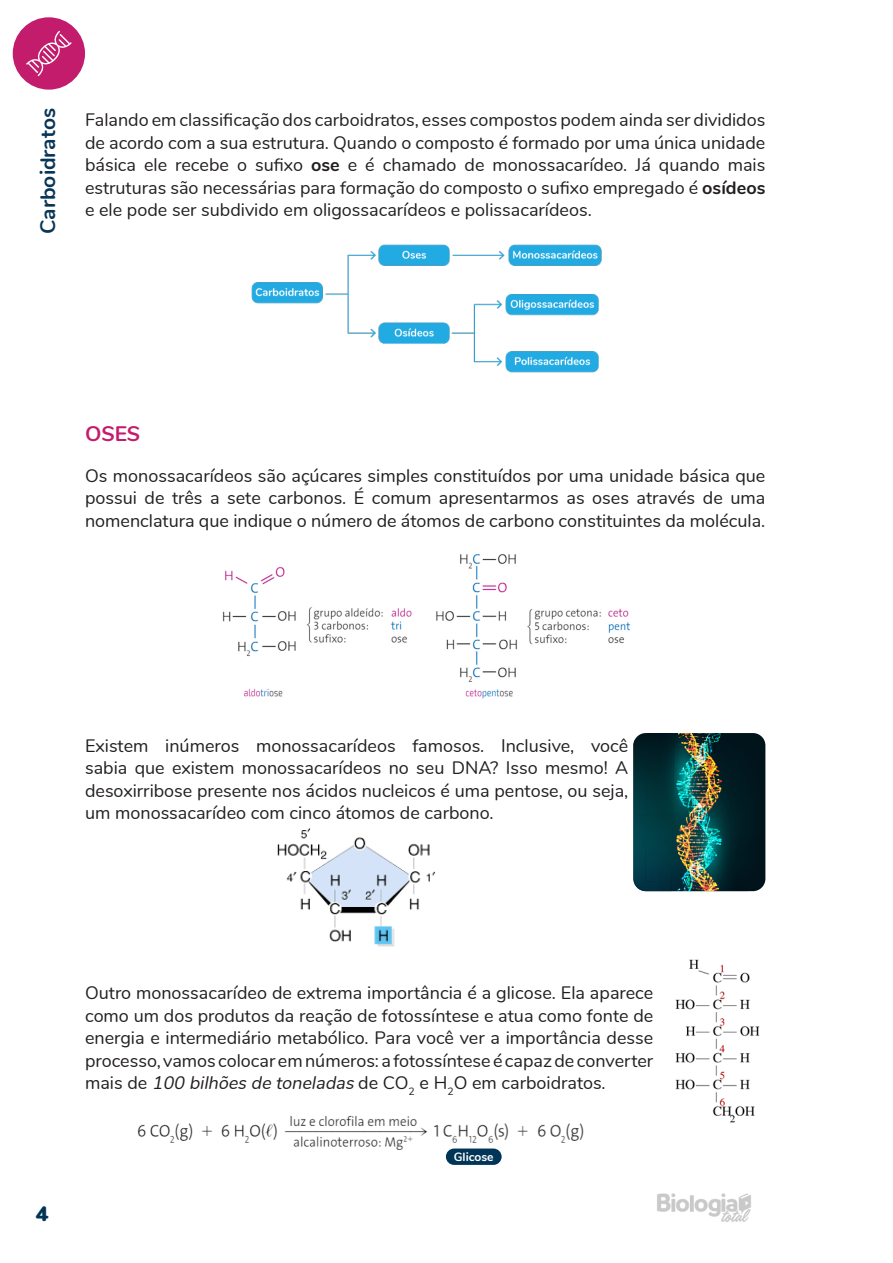
<style>
.page{position:relative;width:893px;height:1263px;background:#fff}
.page>*{position:absolute;margin:0;border:0;box-sizing:border-box;transform-origin:0 0}
.t1{font:700 21px "Nunito";color:#093556}
.TÍTULO_PEQUENO_1{font:700 21px "Nunito";color:#c41c6d}
.t2{font:900 21px "Nunito";color:#003558}
.TABELA-texto{font:18px/22.5px "Nunito";color:#231f20;text-align:justify}
.LEGENDA_IMG{font:700 12px "Nunito";color:#fff}
.s1{font-weight:700}
.s2{font-style:italic}
</style>
<div class="page">
<img style="left:657px;top:1193px;width:94px;height:29px">
<div style="left:13px;top:17px;width:72px;height:73px;background:#c41c6d;border-radius:50%"></div>
<svg style="left:26px;top:31px;width:46px;height:45px"></svg>
<img style="left:251px;top:244px;width:351px;height:129px">
<img style="left:222px;top:554px;width:409px;height:145px">
<img style="left:277px;top:828px;width:159px;height:119px">
<div style="left:634px;top:733px;width:131px;height:158px;background:#01141c"></div>
<img style="left:633px;top:740px;width:38px;height:151px">
<img style="left:673px;top:891px;width:67px;height:1px">
<img style="left:645px;top:815px;width:26px;height:67px">
<svg style="left:702px;top:733px;width:22px;height:3px"></svg>
<img style="left:671px;top:736px;width:79px;height:155px">
<img style="left:678px;top:733px;width:24px;height:3px">
<img style="left:675px;top:959px;width:85px;height:164px">
<img style="left:137px;top:1115px;width:447px;height:35px">
<div style="left:446px;top:1148px;width:56px;height:17px;background:#003558;border-radius:8px"></div>
<p class="t1" style="left:32px;top:234px;width:127px;rotate:-90deg">Carboidratos</p>
<p class="TABELA-texto" style="left:85px;top:108px;width:682px">Falando em classificação dos carboidratos, esses compostos podem ainda ser divididos de acordo com a sua estrutura. Quando o composto é formado por uma única unidade básica ele recebe o sufixo <span class="s1">ose</span> e é chamado de monossacarídeo. Já quando mais estruturas são necessárias para formação do composto o sufixo empregado é <span class="s1">osídeos </span>e ele pode ser subdivido em oligossacarídeos e polissacarídeos.</p>
<p class="TÍTULO_PEQUENO_1" style="left:85px;top:419px;width:57px">OSES</p>
<p class="TABELA-texto" style="left:85px;top:463px;width:682px">Os monossacarídeos são açúcares simples constituídos por uma unidade básica que possui de três a sete carbonos. É comum apresentarmos as oses através de uma nomenclatura que indique o número de átomos de carbono constituintes da molécula.</p>
<p class="TABELA-texto" style="left:85px;top:733px;width:545px">Existem inúmeros monossacarídeos famosos. Inclusive, você sabia que existem monossacarídeos no seu DNA? Isso mesmo! A desoxirribose presente nos ácidos nucleicos é uma pentose, ou seja, um monossacarídeo com cinco átomos de carbono.</p>
<p class="TABELA-texto" style="left:85px;top:981px;width:570px">Outro monossacarídeo de extrema importância é a glicose. Ela aparece como um dos produtos da reação de fotossíntese e atua como fonte de energia e intermediário metabólico. Para você ver a importância desse processo, vamos colocar em números: a fotossíntese é capaz de converter mais de <span class="s2">100 bilhões de toneladas</span> de CO<sub>2</sub> e H<sub>2</sub>O em carboidratos.</p>
<p class="t2" style="left:36px;top:1198px;width:14px">4</p>
<p class="LEGENDA_IMG" style="left:454px;top:1148px;width:41px">Glicose</p>
</div>
